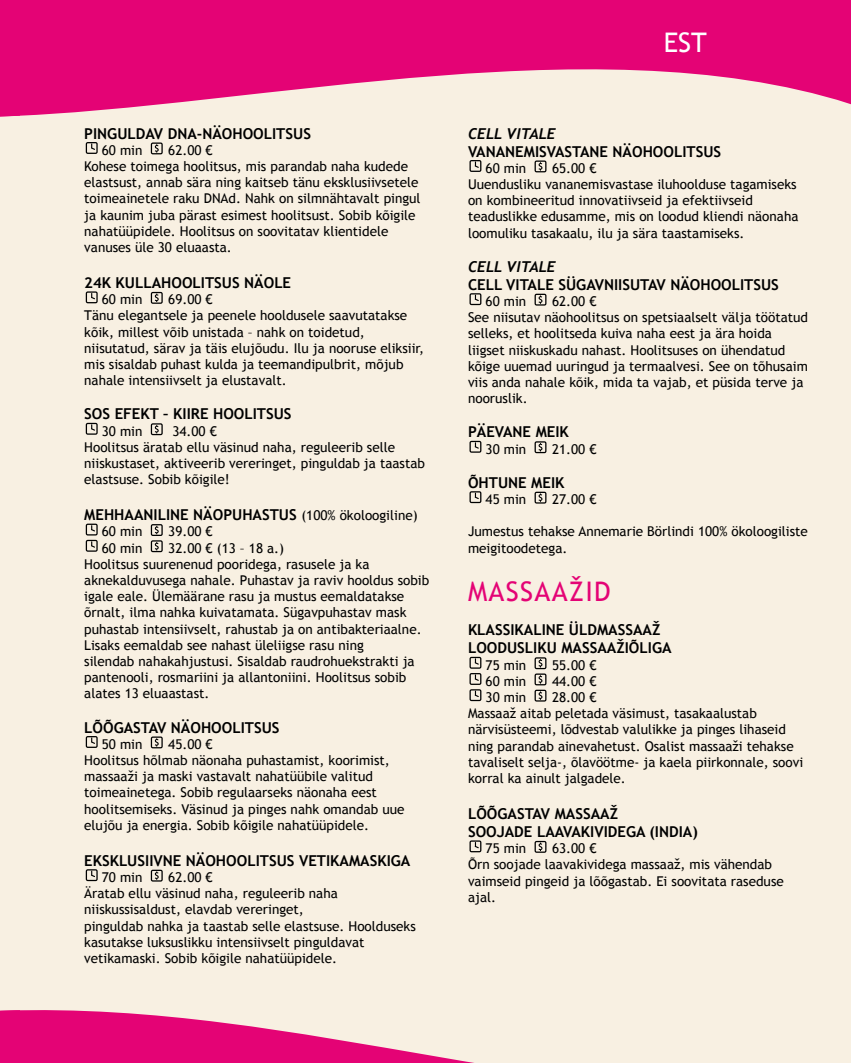
<style>
.page{position:relative;width:851px;height:1063px;background:#fff}
.page>*{position:absolute;margin:0;border:0;box-sizing:border-box;transform-origin:0 0}
.t1{font:27px "Trebuchet MS";color:#e40375}
.t2{font:27px "Trebuchet MS";color:#fff}
.t3{font:700 15px/18px "Trebuchet MS";color:#000}
.t4{font:italic 700 15px "Trebuchet";color:#000}
.t5{font:13.5px/16.2px "Trebuchet MS";color:#000}
</style>
<div class="page">
<div style="left:0;top:0;width:850px;height:1063px;background:#f8f0e2"></div>
<svg style="left:0;top:1010px;width:474px;height:53px;fill:#e40375"></svg>
<svg style="left:0;top:0;width:850px;height:117px;fill:#e40375"></svg>
<svg style="left:86px;top:142px;width:12px;height:12px"></svg>
<svg style="left:151px;top:142px;width:12px;height:12px"></svg>
<svg style="left:86px;top:291px;width:12px;height:12px"></svg>
<svg style="left:151px;top:292px;width:12px;height:12px"></svg>
<svg style="left:86px;top:423px;width:12px;height:12px"></svg>
<svg style="left:151px;top:423px;width:12px;height:12px"></svg>
<svg style="left:86px;top:524px;width:12px;height:28px"></svg>
<svg style="left:151px;top:524px;width:12px;height:28px"></svg>
<svg style="left:86px;top:736px;width:12px;height:12px"></svg>
<svg style="left:151px;top:736px;width:12px;height:12px"></svg>
<svg style="left:86px;top:869px;width:12px;height:12px"></svg>
<svg style="left:151px;top:870px;width:12px;height:12px"></svg>
<svg style="left:469px;top:160px;width:12px;height:12px"></svg>
<svg style="left:534px;top:160px;width:12px;height:12px"></svg>
<svg style="left:469px;top:293px;width:12px;height:12px"></svg>
<svg style="left:534px;top:294px;width:12px;height:12px"></svg>
<svg style="left:469px;top:441px;width:12px;height:12px"></svg>
<svg style="left:534px;top:441px;width:12px;height:12px"></svg>
<svg style="left:469px;top:491px;width:12px;height:12px"></svg>
<svg style="left:534px;top:492px;width:12px;height:12px"></svg>
<svg style="left:469px;top:657px;width:12px;height:44px"></svg>
<svg style="left:534px;top:657px;width:12px;height:45px"></svg>
<svg style="left:469px;top:840px;width:12px;height:12px"></svg>
<svg style="left:534px;top:841px;width:12px;height:12px"></svg>
<p class="t3" style="left:84px;top:124px;width:189px">PINGULDAV DNA-NÄOHOOLITSUS</p>
<p class="t5" style="left:102px;top:142px;width:42px">60 min</p>
<p class="t5" style="left:84px;top:142px;width:338px;text-indent:84px">62.00 €<br>Kohese toimega hoolitsus, mis parandab naha kudede elastsust, annab sära ning kaitseb tänu eksklusiivsetele toimeainetele raku DNAd. Nahk on silmnähtavalt pingul ja kaunim juba pärast esimest hoolitsust. Sobib kõigile nahatüüpidele. Hoolitsus on soovitatav klientidele vanuses üle 30 eluaasta.</p>
<p class="t3" style="left:84px;top:274px;width:42px">24K KULLA</p>
<p class="t3" style="left:161px;top:274px;width:40px">HOOLITSUS</p>
<p class="t3" style="left:244px;top:274px;width:39px">NÄOLE</p>
<p class="t5" style="left:102px;top:292px;width:42px">60 min</p>
<p class="t5" style="left:84px;top:292px;width:341px;text-indent:84px">69.00 €<br>Tänu elegantsele ja peenele hooldusele saavutatakse kõik, millest võib unistada – nahk on toidetud, niisutatud, särav ja täis elujõudu. Ilu ja nooruse eliksiir, mis sisaldab puhast kulda ja teemandipulbrit, mõjub nahale intensiivselt ja elustavalt.</p>
<p class="t3" style="left:84px;top:405px;width:140px">SOS EFEKT – KIIRE HOO</p>
<p class="t3" style="left:244px;top:405px;width:49px">LITSUS</p>
<p class="t5" style="left:102px;top:423px;width:42px">30 min</p>
<p class="t5" style="left:84px;top:423px;width:342px;text-indent:88px">34.00 €<br>Hoolitsus äratab ellu väsinud naha, reguleerib selle niiskustaset, aktiveerib vereringet, pinguldab ja taastab elastsuse. Sobib kõigile!</p>
<p class="t3" style="left:84px;top:506px;width:178px">MEHHAANILI NE NÄOPU HASTUS</p>
<p class="t5" style="left:301px;top:508px;width:118px">(100% ökoloogiline)</p>
<p class="t5" style="left:102px;top:524px;width:42px">60 min</p>
<p class="t5" style="left:168px;top:524px;width:46px">39.00 €</p>
<p class="t5" style="left:102px;top:540px;width:42px">60 min</p>
<p class="t5" style="left:84px;top:540px;width:346px;text-indent:84px">32.00 € (13 – 18 a.)<br>Hoolitsus suurenenud pooridega, rasusele ja ka aknekalduvusega nahale. Puhastav ja raviv hooldus sobib igale eale. Ülemäärane rasu ja mustus eemaldatakse õrnalt, ilma nahka kuivatamata. Sügavpuhastav mask puhastab intensiivselt, rahustab ja on antibakteriaalne.<br>Lisaks eemaldab see nahast üleliigse rasu ning<br>silendab nahakahjustusi. Sisaldab raudrohuekstrakti ja pantenooli, rosmariini ja allantoniini. Hoolitsus sobib alates 13 eluaastast.</p>
<p class="t3" style="left:84px;top:718px;width:20px">LÕÕG</p>
<p class="t3" style="left:124px;top:718px;width:59px">ASTAV NÄOHOO</p>
<p class="t3" style="left:232px;top:718px;width:49px">LITSUS</p>
<p class="t5" style="left:102px;top:736px;width:42px">50 min</p>
<p class="t5" style="left:84px;top:736px;width:322px;text-indent:84px">45.00 €<br>Hoolitsus hõlmab näonaha puhastamist, koorimist, massaaži ja maski vastavalt nahatüübile valitud toimeainetega. Sobib regulaarseks näonaha eest hoolitsemiseks. Väsinud ja pinges nahk omandab uue elujõu ja energia. Sobib kõigile nahatüüpidele.</p>
<p class="t3" style="left:84px;top:851px;width:113px">EKSKLUSIIVN E NÄOHOO</p>
<p class="t3" style="left:247px;top:851px;width:164px">LITSUS VETIKAMASKIGA</p>
<p class="t5" style="left:102px;top:869px;width:42px">70 min</p>
<p class="t5" style="left:84px;top:869px;width:333px;text-indent:84px">62.00 €<br>Äratab ellu väsinud naha, reguleerib naha niiskussisaldust, elavdab vereringet,<br>pinguldab nahka ja taastab selle elastsuse. Hoolduseks kasutakse luksuslikku intensiivselt pinguldavat vetikamaski. Sobib kõigile nahatüüpidele.</p>
<h1 class="t2" style="left:663px;top:27px;width:45px">EST</h1>
<p class="t4" style="left:468px;top:124px;width:89px">CELL VITALE</p>
<p class="t3" style="left:468px;top:142px;width:156px">VANANEMISVASTANE NÄOHOO</p>
<p class="t3" style="left:674px;top:142px;width:49px">LITSUS</p>
<p class="t5" style="left:485px;top:160px;width:42px">60 min</p>
<p class="t5" style="left:468px;top:160px;width:332px;text-indent:84px">65.00 €<br>Uuendusliku vananemisvastase iluhoolduse tagamiseks on kombineeritud innovatiivseid ja efektiivseid teaduslikke edusamme, mis on loodud kliendi näonaha loomuliku tasakaalu, ilu ja sära taastamiseks.</p>
<p class="t4" style="left:468px;top:257px;width:89px">CELL VITALE</p>
<p class="t3" style="left:468px;top:275px;width:214px">CELL VITALE SÜGAVN IISUTAV NÄOHOO</p>
<p class="t3" style="left:731px;top:275px;width:49px">LITSUS</p>
<p class="t5" style="left:485px;top:293px;width:42px">60 min</p>
<p class="t5" style="left:468px;top:293px;width:341px;text-indent:84px">62.00 €<br>See niisutav näohoolitsus on spetsiaalselt välja töötatud selleks, et hoolitseda kuiva naha eest ja ära hoida liigset niiskuskadu nahast. Hoolitsuses on ühendatud kõige uuemad uuringud ja termaalvesi. See on tõhusaim viis anda nahale kõik, mida ta vajab, et püsida terve ja nooruslik.</p>
<p class="t3" style="left:468px;top:423px;width:87px">PÄEVANE MEIK</p>
<p class="t5" style="left:485px;top:441px;width:42px">30 min</p>
<p class="t5" style="left:552px;top:441px;width:46px">21.00 €</p>
<p class="t3" style="left:468px;top:473px;width:83px">ÕHTUNE MEIK</p>
<p class="t5" style="left:485px;top:491px;width:42px">45 min</p>
<p class="t5" style="left:552px;top:491px;width:46px">27.00 €</p>
<p class="t5" style="left:468px;top:524px;width:341px">Jumestus tehakse Annemarie Börlindi 100% ökoloogiliste meigitoodetega.</p>
<h1 class="t1" style="left:468px;top:576px;width:18px">massaa</h1>
<h1 class="t1" style="left:569px;top:576px;width:43px">žid</h1>
<p class="t3" style="left:468px;top:621px;width:205px">KLASSIKALINE ÜLDMASSAAŽ<br>LOODUSLIKU MASSAAŽIÕLIGA</p>
<p class="t5" style="left:485px;top:657px;width:42px">75 min</p>
<p class="t5" style="left:552px;top:657px;width:46px">55.00 €</p>
<p class="t5" style="left:485px;top:673px;width:42px">60 min</p>
<p class="t5" style="left:552px;top:673px;width:46px">44.00 €</p>
<p class="t5" style="left:485px;top:689px;width:42px">30 min</p>
<p class="t5" style="left:468px;top:689px;width:336px;text-indent:84px">28.00 €<br>Massaaž aitab peletada väsimust, tasakaalustab närvisüsteemi, lõdvestab valulikke ja pinges lihaseid ning parandab ainevahetust. Osalist massaaži tehakse tavaliselt selja-, õlavöötme- ja kaela piirkonnale, soovi korral ka ainult jalgadele.</p>
<p class="t3" style="left:468px;top:805px;width:231px">LÕÕGASTAV MASSAAŽ<br>SOOJADE LAAVAKIVIDEGA (IND IA)</p>
<p class="t5" style="left:485px;top:841px;width:42px">75 min</p>
<p class="t5" style="left:468px;top:841px;width:317px;text-indent:84px">63.00 €<br>Õrn soojade laavakividega massaaž, mis vähendab vaimseid pingeid ja lõõgastab. Ei soovitata raseduse ajal.</p>
</div>
